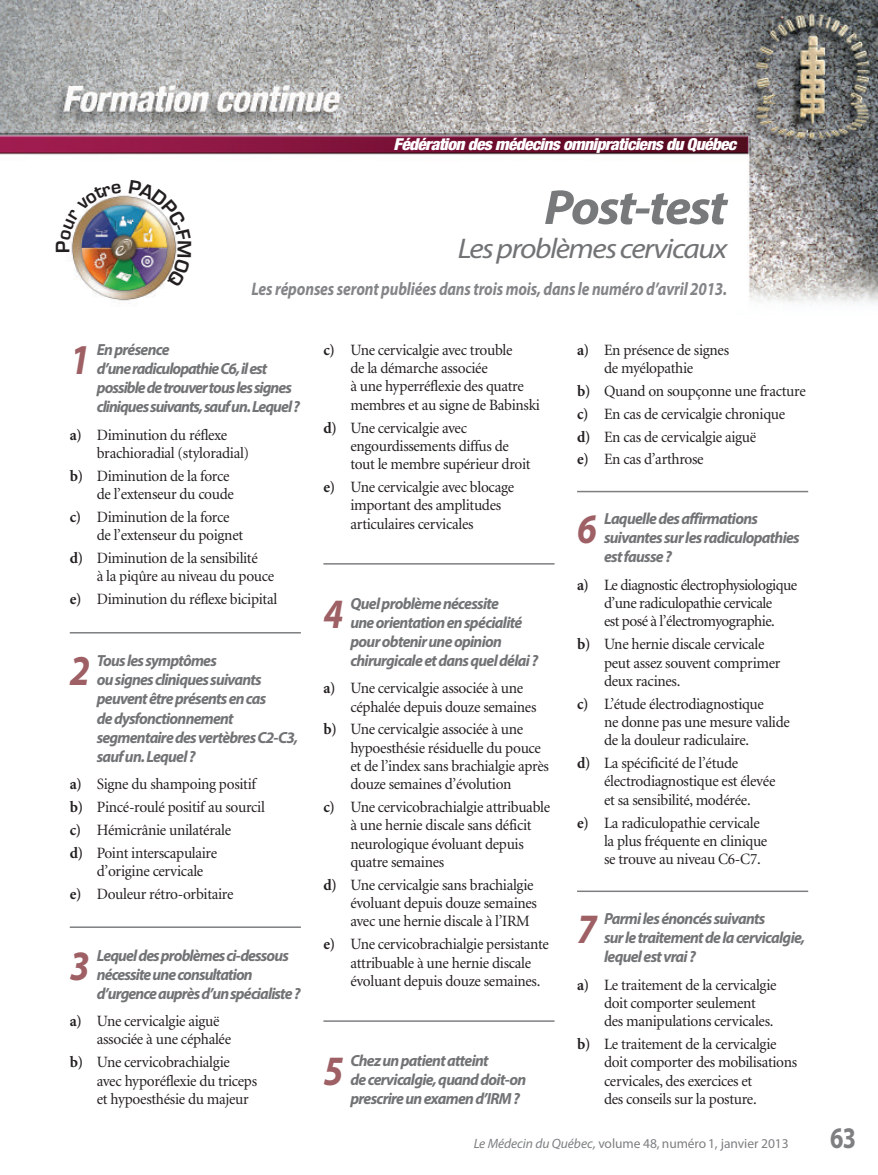
<style>
.page{position:relative;width:878px;height:1175px;background:#fff}
.page>*{position:absolute;margin:0;border:0;box-sizing:border-box;transform-origin:0 0}
.t1{font:italic 700 49.5px "Myriad Pro";letter-spacing:-.035em;color:#77797b;scale:1.05 1}
.t2{font:italic 700 42.75px "Myriad Pro";color:#9e6064;scale:.88 1}
.t3{font:italic 700 42px "Myriad Pro";color:#9e6064;scale:.88 1}
.t4{font:700 30px "Myriad Pro";color:#7d7f81;scale:.8 1}
.t5{font:italic 28.5px "Myriad Pro";letter-spacing:-.045em;color:#717375;scale:1.1 1}
.t6{font:italic 700 18.15px "Myriad Pro";letter-spacing:-.01em;color:#838588;scale:.85 1}
.t7{font:600 18px "Eurostile";color:#231f20}
.t8{font:italic 900 condensed 16.5px "Helvetica Neue";letter-spacing:-.035em;color:#fff;scale:1.05 1}
.t9{font:italic 700 16.2px/19px "Myriad Pro";letter-spacing:-.05em;color:#717375}
.t10{font:15.75px/18.3px "Minion";letter-spacing:-.02em;color:#231f20}
.t11{font:13.5px "Myriad Pro";letter-spacing:-.005em;color:#7d7f81}
.s1{font-weight:700}
.s2{font-style:italic}
</style>
<div class="page">
<img style="left:0;top:0;width:878px;height:304px">
<hr style="left:70px;top:632px;width:231px;height:1px;background:#7d7f81">
<hr style="left:70px;top:926px;width:231px;height:2px;background:#7d7f81">
<hr style="left:323px;top:563px;width:231px;height:1px;background:#7d7f81">
<hr style="left:323px;top:1020px;width:231px;height:1px;background:#7d7f81">
<hr style="left:577px;top:491px;width:231px;height:1px;background:#7d7f81">
<hr style="left:577px;top:890px;width:231px;height:2px;background:#7d7f81">
<img style="left:65px;top:189px;width:117px;height:115px">
<svg style="left:60px;top:183px;width:61px;height:57px"></svg>
<img style="left:129px;top:180px;width:62px;height:108px">
<p class="t7" style="left:56px;top:253px;width:14px;rotate:-90deg">P</p>
<p class="t8" style="left:393px;top:138px;width:328px">Fédération des médecins omnipraticiens du Québec</p>
<h1 class="t1" style="left:544px;top:189px;width:176px">Post-test</h1>
<h3 class="t5" style="left:457px;top:237px;width:246px">Les problèmes cervicaux</h3>
<p class="t6" style="left:251px;top:281px;width:561px">Les réponses seront publiées dans trois mois, dans le numéro d’avril 2013.</p>
<h2 class="t2" style="left:70px;top:344px;width:24px">1</h2>
<p class="t9" style="left:97px;top:341px;width:205px">En présence<br>d’une radiculopathie C6, il est possible de trouver tous les signes cliniques suivants, sauf un. Lequel ?</p>
<p class="t10" style="left:97px;top:427px;width:154px;text-indent:-27px"><span class="s1">a)</span> Diminution du réflexe brachioradial (styloradial)</p>
<p class="t10" style="left:70px;top:468px;width:166px;text-align:right"><span class="s1">b)</span> Diminution de la force de l’extenseur du coude</p>
<p class="t10" style="left:97px;top:509px;width:148px;text-indent:-27px"><span class="s1">c)</span> Diminution de la force de l’extenseur du poignet</p>
<p class="t10" style="left:97px;top:550px;width:179px;text-indent:-27px"><span class="s1">d)</span> Diminution de la sensibilité<br>à la piqûre au niveau du pouce</p>
<p class="t10" style="left:70px;top:591px;width:209px"><span class="s1">e)</span> Diminution du réflexe bicipital</p>
<h2 class="t2" style="left:70px;top:655px;width:24px">2</h2>
<p class="t9" style="left:97px;top:652px;width:203px">Tous les symptômes<br>ou signes cliniques suivants peuvent être présents en cas<br>de dysfonctionnement segmentaire des vertèbres C2-C3, sauf un. Lequel ?</p>
<p class="t10" style="left:70px;top:774px;width:197px;line-height:22.8px"><span class="s1">a)</span> Signe du shampoing positif <span class="s1">b)</span> Pincé-roulé positif au sourcil <span class="s1">c)</span> Hémicrânie unilatérale<br><span class="s1">d)</span> Point interscapulaire</p>
<p class="t10" style="left:70px;top:860px;width:165px;line-height:22.8px;text-align:center">d’origine cervicale<br><span class="s1">e)</span> Douleur rétro-orbitaire</p>
<h3 class="t3" style="left:70px;top:949px;width:24px">3</h3>
<p class="t9" style="left:97px;top:947px;width:205px">Lequel des problèmes ci-dessous nécessite une consultation d’urgence auprès d’un spécialiste ?</p>
<p class="t10" style="left:97px;top:1013px;width:136px;text-indent:-27px"><span class="s1">a)</span> Une cervicalgie aiguë associée à une céphalée</p>
<p class="t10" style="left:97px;top:1054px;width:162px;text-indent:-27px"><span class="s1">b)</span> Une cervicobrachialgie avec hyporéflexie du triceps et hypoesthésie du majeur</p>
<p class="t10" style="left:577px;top:342px;width:154px;text-align:center"><span class="s1">a)</span> En présence de signes de myélopathie</p>
<p class="t10" style="left:577px;top:381px;width:230px;line-height:22.8px"><span class="s1">b)</span> Quand on soupçonne une fracture <span class="s1">c)</span> En cas de cervicalgie chronique<br><span class="s1">d)</span> En cas de cervicalgie aiguë<br><span class="s1">e)</span> En cas d’arthrose</p>
<p class="t10" style="left:350px;top:342px;width:191px;text-indent:-27px"><span class="s1">c)</span> Une cervicalgie avec trouble<br>de la démarche associée<br>à une hyperréflexie des quatre membres et au signe de Babinski</p>
<p class="t10" style="left:350px;top:419px;width:181px;text-indent:-27px"><span class="s1">d)</span> Une cervicalgie avec engourdissements diffus de tout le membre supérieur droit</p>
<p class="t10" style="left:350px;top:479px;width:165px;text-indent:-27px"><span class="s1">e)</span> Une cervicalgie avec blocage important des amplitudes articulaires cervicales</p>
<h3 class="t3" style="left:577px;top:513px;width:24px">6</h3>
<p class="t9" style="left:604px;top:510px;width:197px">Laquelle des affirmations suivantes sur les radiculopathies est fausse ?</p>
<p class="t10" style="left:577px;top:577px;width:222px;text-align:center"><span class="s1">a)</span> Le diagnostic électrophysiologique d’une radiculopathie cervicale<br>est posé à l’électromyographie.</p>
<p class="t10" style="left:604px;top:636px;width:178px;text-indent:-27px"><span class="s1">b)</span> Une hernie discale cervicale peut assez souvent comprimer deux racines.</p>
<p class="t10" style="left:604px;top:695px;width:187px;text-indent:-27px"><span class="s1">c)</span> L’étude électrodiagnostique<br>ne donne pas une mesure valide de la douleur radiculaire.</p>
<p class="t10" style="left:604px;top:755px;width:173px;text-indent:-27px"><span class="s1">d)</span> La spécificité de l’étude électrodiagnostique est élevée et sa sensibilité, modérée.</p>
<p class="t10" style="left:604px;top:814px;width:165px;text-indent:-27px"><span class="s1">e)</span> La radiculopathie cervicale la plus fréquente en clinique se trouve au niveau C6-C7.</p>
<h3 class="t3" style="left:323px;top:598px;width:24px">4</h3>
<p class="t9" style="left:350px;top:595px;width:189px">Quel problème nécessite<br>une orientation en spécialité pour obtenir une opinion chirurgicale et dans quel délai ?</p>
<p class="t10" style="left:350px;top:680px;width:187px;text-indent:-27px"><span class="s1">a)</span> Une cervicalgie associée à une céphalée depuis douze semaines</p>
<p class="t10" style="left:350px;top:721px;width:200px;text-indent:-27px"><span class="s1">b)</span> Une cervicalgie associée à une hypoesthésie résiduelle du pouce et de l’index sans brachialgie après douze semaines d’évolution</p>
<p class="t10" style="left:350px;top:799px;width:201px;text-indent:-27px"><span class="s1">c)</span> Une cervicobrachialgie attribuable à une hernie discale sans déficit neurologique évoluant depuis quatre semaines</p>
<p class="t10" style="left:350px;top:877px;width:188px;text-indent:-27px"><span class="s1">d)</span> Une cervicalgie sans brachialgie évoluant depuis douze semaines avec une hernie discale à l’IRM</p>
<p class="t10" style="left:350px;top:936px;width:200px;text-indent:-27px"><span class="s1">e)</span> Une cervicobrachialgie persistante attribuable à une hernie discale évoluant depuis douze semaines.</p>
<h3 class="t3" style="left:577px;top:913px;width:24px">7</h3>
<p class="t9" style="left:604px;top:910px;width:202px">Parmi les énoncés suivants<br>sur le traitement de la cervicalgie, lequel est vrai ?</p>
<p class="t10" style="left:604px;top:976px;width:174px;text-indent:-27px"><span class="s1">a)</span> Le traitement de la cervicalgie doit comporter seulement des manipulations cervicales.</p>
<p class="t10" style="left:604px;top:1036px;width:195px;text-indent:-27px"><span class="s1">b)</span> Le traitement de la cervicalgie doit comporter des mobilisations cervicales, des exercices et<br>des conseils sur la posture.</p>
<p class="t11" style="left:473px;top:1138px;width:316px"><span class="s2">Le Médecin du Québec,</span> volume 48, numéro 1, janvier 2013</p>
<h3 class="t3" style="left:323px;top:1055px;width:24px">5</h3>
<p class="t9" style="left:350px;top:1052px;width:177px">Chez un patient atteint<br>de cervicalgie, quand doit-on prescrire un examen d’IRM ?</p>
<h3 class="t4" style="left:830px;top:1126px;width:34px">63</h3>
</div>
